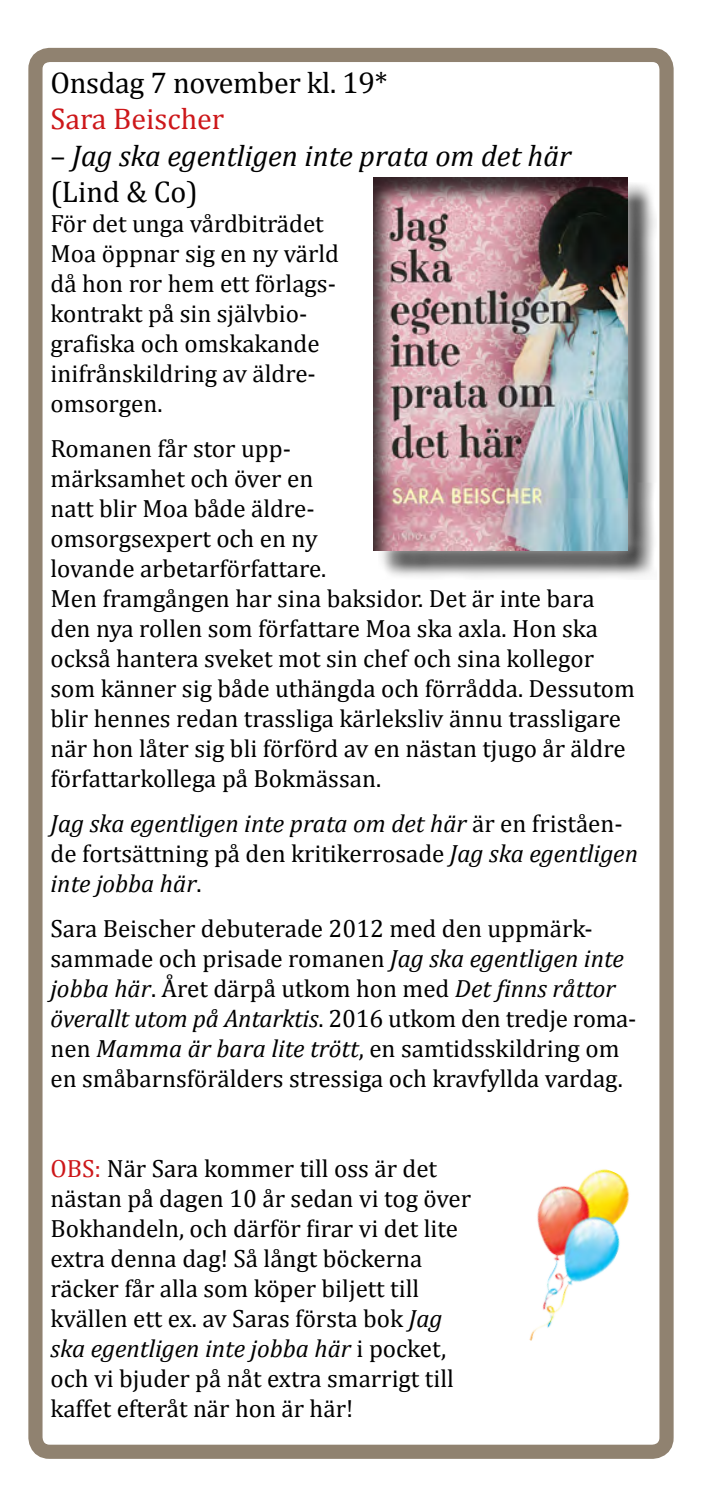
<style>
.page{position:relative;width:702px;height:1489px;background:#fff}
.page>*{position:absolute;margin:0;border:0;box-sizing:border-box;transform-origin:0 0}
.t1{font:italic 30px/36px "Cambria";color:#000}
.t2{font:30px "Cambria";letter-spacing:-.01em;color:#000}
.t3{font:30px "Cambria";color:#cd171a}
.t4{font:25px/30px "Cambria";color:#000}
.t5{font:italic 25px/30px "Cambria";color:#000}
.s1{font-style:normal}
.s2{font-style:italic}
.s3{color:#cd171a}
</style>
<div class="page">
<div style="left:28px;top:48px;width:645px;height:1410px;border:14px solid #908270;border-radius:14px"></div>
<div style="left:378px;top:182px;width:279px;height:397px;background:#000;opacity:.75"></div>
<div style="left:359px;top:163px;width:283px;height:402px;background:#fff;opacity:.75"></div>
<div style="left:353px;top:161px;width:294px;height:390px;background:#000;opacity:.75"></div>
<img style="left:529px;top:1169px;width:101px;height:172px">
<p class="t2" style="left:50px;top:66px;width:339px">Onsdag 7 november kl. 19*</p>
<p class="t3" style="left:50px;top:102px;width:175px">Sara Beischer</p>
<p class="t1" style="left:50px;top:136px;width:522px"><span class="s1">–</span> Jag ska egentligen inte prata om det här <span class="s1">(Lind &amp; Co)</span></p>
<p class="t4" style="left:50px;top:208px;width:290px">För det unga vårdbiträdet<br>Moa öppnar sig en ny värld då hon ror hem ett förlags&shy;kontrakt på sin självbio&shy;grafiska och omskakande inifrånskildring av äldre&shy;omsorgen.</p>
<p class="t4" style="left:50px;top:433px;width:586px">Romanen får stor upp-<br>märksamhet och över en<br>natt blir Moa både äldre-<br>omsorgsexpert och en ny<br>lovande arbetarförfattare.<br>Men framgången har sina baksidor. Det är inte bara den nya rollen som författare Moa ska axla. Hon ska också hantera sveket mot sin chef och sina kollegor som känner sig både uthängda och förrådda. Dessutom blir hennes redan trassliga kärleksliv ännu trassligare när hon låter sig bli förförd av en nästan tjugo år äldre författarkollega på Bokmässan.</p>
<p class="t5" style="left:50px;top:807px;width:589px">Jag ska egentligen inte prata om det här <span class="s1">är en friståen&shy;de fortsättning på den kritikerrosade</span> Jag ska egentligen inte jobba här<span class="s1">.</span></p>
<p class="t4" style="left:50px;top:913px;width:587px">Sara Beischer debuterade 2012 med den uppmärk&shy;sammade och prisade romanen <span class="s2">Jag ska egentligen inte jobba här</span>. Året därpå utkom hon med <span class="s2">Det finns råttor överallt utom på Antarktis</span>. 2016 utkom den tredje roma&shy;nen <span class="s2">Mamma är bara lite trött</span>, en samtidsskildring om en småbarnsförälders stressiga och kravfyllda vardag.</p>
<p class="t4" style="left:50px;top:1153px;width:422px"><span class="s3">OBS:</span> När Sara kommer till oss är det nästan på dagen 10 år sedan vi tog över Bokhandeln, och därför firar vi det lite extra denna dag! Så långt böckerna räcker får alla som köper biljett till kvällen ett ex. av Saras första bok <span class="s2">Jag ska egentligen inte jobba här</span> i pocket, och vi bjuder på nåt extra smarrigt till kaffet efteråt när hon är här!</p>
</div>
